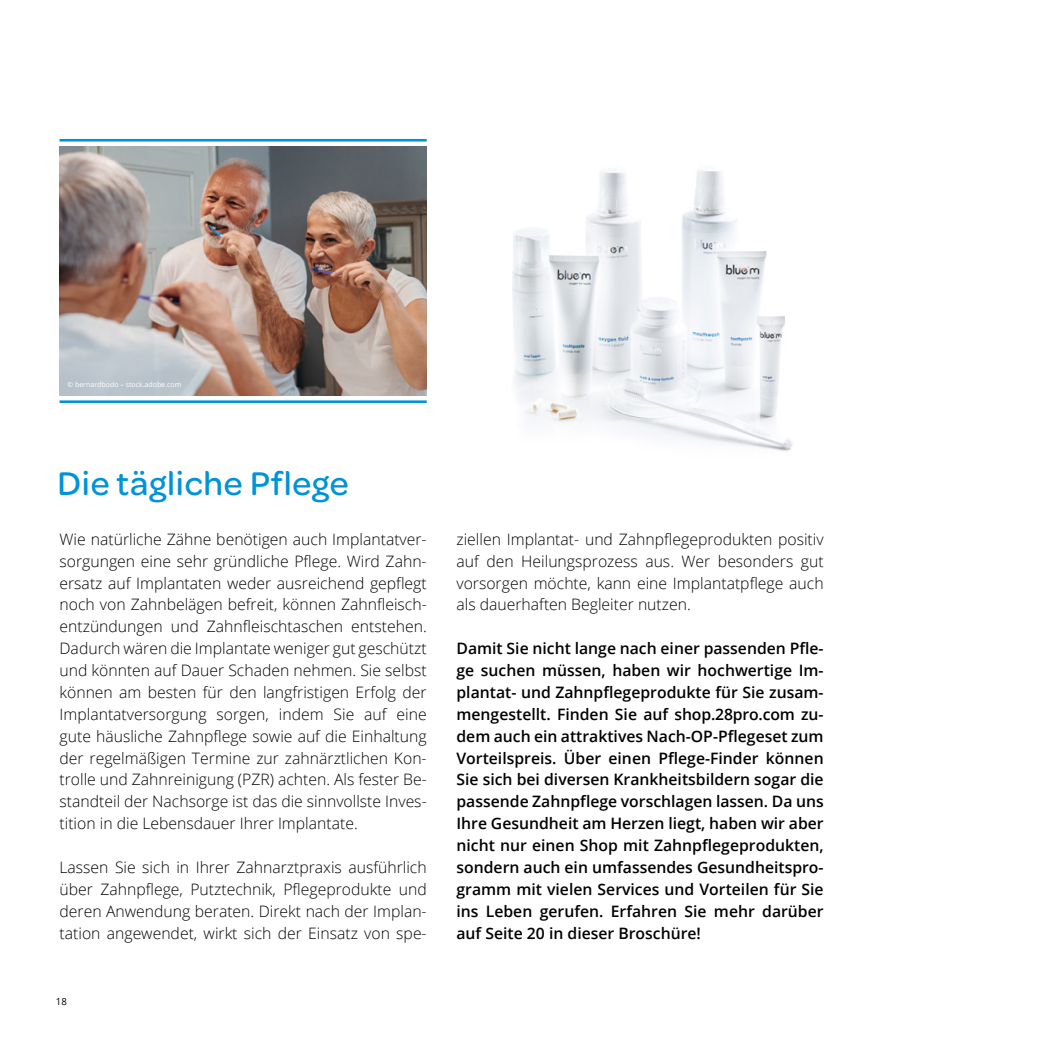
<style>
.page{position:relative;width:1042px;height:1042px;background:#fff}
.page>*{position:absolute;margin:0;border:0;box-sizing:border-box;transform-origin:0 0}
.t1{font:500 35px "Omnes";letter-spacing:.02em;color:#0093d8}
.t2{font:300 15.75px/21.9px "Open Sans";color:#000;text-align:justify}
.t3{font:600 15.75px/21.9px "Open Sans";color:#000}
.t4{font:9.62px "Open Sans";color:#000}
.t5{font:7px "Open Sans";color:#fff}
</style>
<div class="page">
<img style="left:60px;top:146px;width:367px;height:250px">
<hr style="left:60px;top:139px;width:367px;height:3px;background:#0093d8">
<hr style="left:60px;top:400px;width:367px;height:3px;background:#0093d8">
<img style="left:512px;top:169px;width:281px;height:282px">
<p class="t5" style="left:67px;top:379px;width:115px">© bernardbodo – stock.adobe.com</p>
<h1 class="t1" style="left:58px;top:459px;width:293px">Die tägliche Pflege</h1>
<p class="t2" style="left:60px;top:528px;width:369px">Wie natürliche Zähne benötigen auch Implantatver&shy;sorgungen eine sehr gründliche Pflege. Wird Zahn&shy;ersatz auf Implantaten weder ausreichend gepflegt noch von Zahnbelägen befreit, können Zahnfleisch&shy;entzündungen und Zahnfleischtaschen entstehen.<br>Dadurch wären die Implantate weniger gut geschützt und könnten auf Dauer Schaden nehmen. Sie selbst können am besten für den langfristigen Erfolg der Implantatversorgung sorgen, indem Sie auf eine gute häusliche Zahnpflege sowie auf die Einhaltung der regelmäßigen Termine zur zahnärztlichen Kon&shy;trolle und Zahnreinigung (PZR) achten. Als fester Be&shy;standteil der Nachsorge ist das die sinnvollste Inves&shy;tition in die Lebensdauer Ihrer Implantate.</p>
<p class="t2" style="left:60px;top:856px;width:369px">Lassen Sie sich in Ihrer Zahnarztpraxis ausführlich über Zahnpflege, Putztechnik, Pflegeprodukte und deren Anwendung beraten. Direkt nach der Implan&shy;tation angewendet, wirkt sich der Einsatz von spe-</p>
<p class="t4" style="left:56px;top:994px;width:13px">18</p>
<p class="t2" style="left:456px;top:528px;width:369px">ziellen Implantat- und Zahnpflegeprodukten positiv auf den Heilungsprozess aus. Wer besonders gut vorsorgen möchte, kann eine Implantatpflege auch als dauerhaften Begleiter nutzen.</p>
<p class="t3" style="left:456px;top:637px;width:369px">Damit Sie nicht lange nach einer passenden Pfle&shy;ge suchen müssen, haben wir hochwertige Im&shy;plantat- und Zahnpflegeprodukte für Sie zusam&shy;mengestellt. Finden Sie auf shop.28pro.com zu-- dem auch ein attraktives Nach-OP-Pflegeset zum Vorteilspreis. Über einen Pflege-Finder können Sie sich bei diversen Krankheitsbildern sogar die passende Zahnpflege vorschlagen lassen. Da uns Ihre Gesundheit am Herzen liegt, haben wir aber nicht nur einen Shop mit Zahnpflegeprodukten, sondern auch ein umfassendes Gesundheitspro&shy;gramm mit vielen Services und Vorteilen für Sie ins Leben gerufen. Erfahren Sie mehr darüber auf Seite 20 in dieser Broschüre!</p>
</div>
